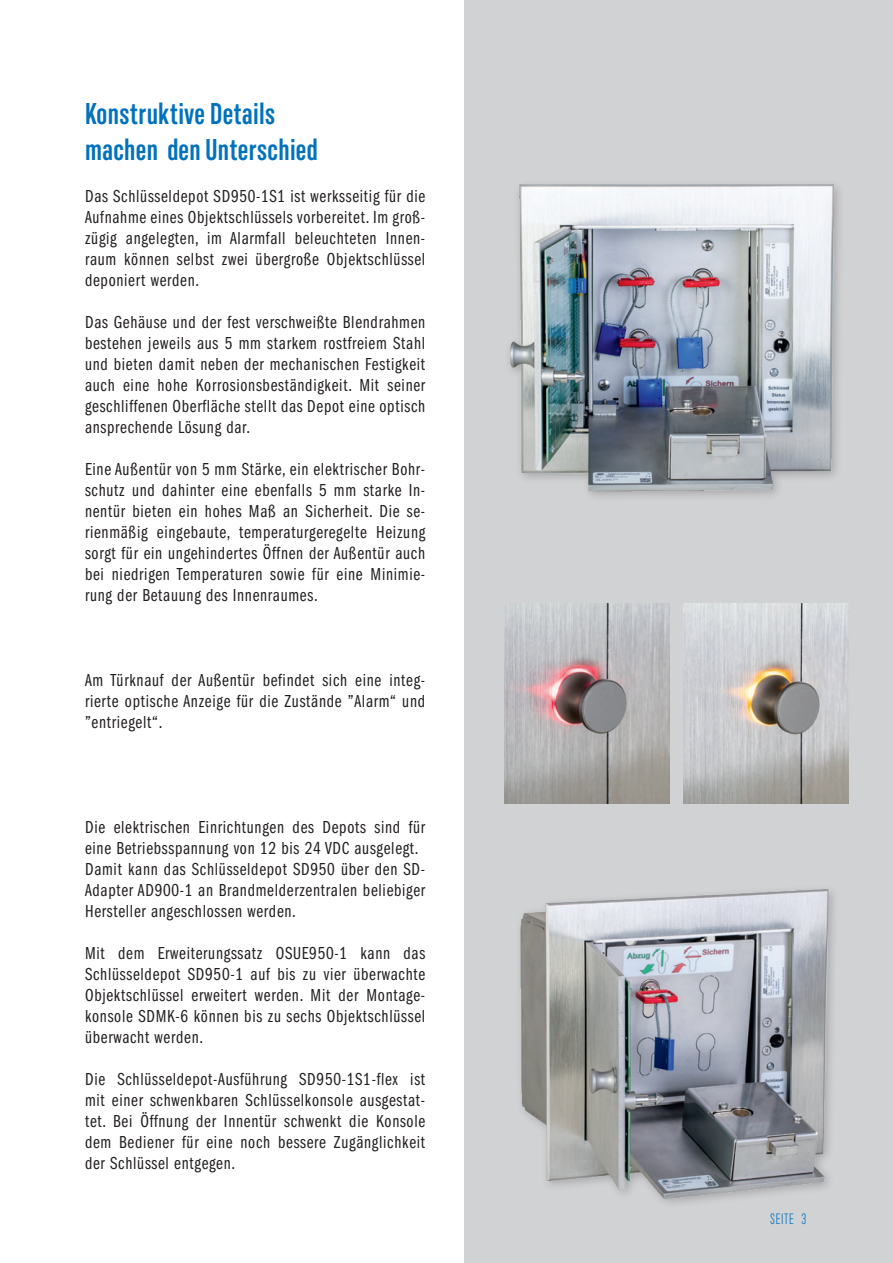
<style>
.page{position:relative;width:893px;height:1263px;background:#fff}
.page>*{position:absolute;margin:0;border:0;box-sizing:border-box;transform-origin:0 0}
.t1{font:700 30px/36px "Marsden Ct Semi";letter-spacing:.01em;color:#0072bc}
.t2{font:18px/21px "ITC Franklin Gothic Std Bk Cp";letter-spacing:.04em;color:#231f20;text-align:justify}
.t3{font:15px "Marsden Ct Light";letter-spacing:.04em;color:#0072bc}
</style>
<div class="page">
<div style="left:465px;top:0;width:428px;height:1263px;background:#d1d2d4"></div>
<img style="left:510px;top:184px;width:329px;height:313px">
<img style="left:684px;top:604px;width:164px;height:200px">
<img style="left:505px;top:604px;width:165px;height:200px">
<img style="left:520px;top:889px;width:314px;height:314px">
<h1 class="t1" style="left:85px;top:96px;width:234px">Konstruktive Details machen den Unterschied</h1>
<p class="t2" style="left:85px;top:186px;width:342px">Das Schlüsseldepot SD950-1S1 ist werksseitig für die Aufnahme eines Objektschlüssels vorbereitet. Im groß&shy;zügig angelegten, im Alarmfall beleuchteten Innen&shy;raum können selbst zwei übergroße Objektschlüssel deponiert werden.</p>
<p class="t2" style="left:85px;top:312px;width:342px">Das Gehäuse und der fest verschweißte Blendrahmen bestehen jeweils aus 5 mm starkem rostfreiem Stahl und bieten damit neben der mechanischen Festigkeit auch eine hohe Korrosionsbeständigkeit. Mit seiner geschliffenen Oberfläche stellt das Depot eine optisch ansprechende Lösung dar.</p>
<p class="t2" style="left:85px;top:459px;width:342px">Eine Außentür von 5 mm Stärke, ein elektrischer Bohr&shy;schutz und dahinter eine ebenfalls 5 mm starke In&shy;nentür bieten ein hohes Maß an Sicherheit. Die se&shy;rienmäßig eingebaute, temperaturgeregelte Heizung sorgt für ein ungehindertes Öffnen der Außentür auch bei niedrigen Temperaturen sowie für eine Minimie&shy;rung der Betauung des Innenraumes.</p>
<p class="t2" style="left:85px;top:670px;width:342px">Am Türknauf der Außentür befindet sich eine integ&shy;rierte optische Anzeige für die Zustände ”Alarm“ und ”entriegelt“.</p>
<p class="t2" style="left:85px;top:817px;width:342px;text-align:left">Die elektrischen Einrichtungen des Depots sind für eine Betriebsspannung von 12 bis 24 VDC ausgelegt.<br>Damit kann das Schlüsseldepot SD950 über den SD-Adapter AD900-1 an Brandmelderzentralen beliebiger Hersteller angeschlossen werden.</p>
<p class="t2" style="left:85px;top:943px;width:342px">Mit dem Erweiterungssatz OSUE950-1 kann das Schlüsseldepot SD950-1 auf bis zu vier überwachte Objektschlüssel erweitert werden. Mit der Montage&shy;konsole SDMK-6 können bis zu sechs Objektschlüssel überwacht werden.</p>
<p class="t2" style="left:85px;top:1069px;width:342px">Die Schlüsseldepot-Ausführung SD950-1S1-flex ist mit einer schwenkbaren Schlüsselkonsole ausgestat&shy;tet. Bei Öffnung der Innentür schwenkt die Konsole dem Bediener für eine noch bessere Zugänglichkeit der Schlüssel entgegen.</p>
<p class="t3" style="left:770px;top:1212px;width:37px">SEITE 3</p>
</div>
